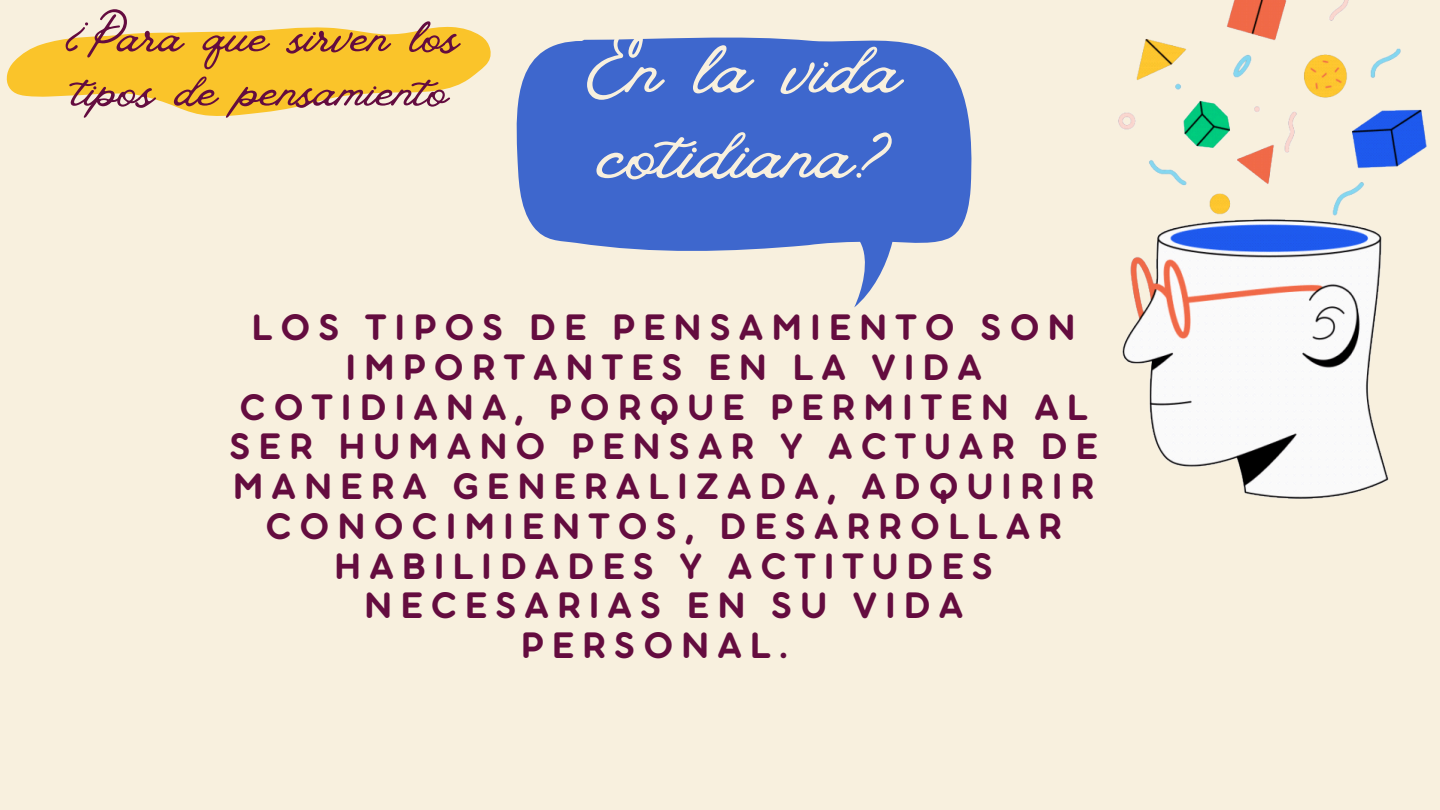
<style>
.page{position:relative;width:1440px;height:810px;background:#f8f0de}
.page>*{position:absolute;margin:0;border:0;box-sizing:border-box;transform-origin:0 0}
.t1{font:95px/85.5px "Vintage Goods";color:#f8f0de}
.t2{font:60.5px/54.3px "Vintage Goods";color:#640c3f}
.t3{font:40px/39.8px "Aristotelica Pro Tx Bld";letter-spacing:.2em;color:#640c3f;text-align:center}
</style>
<div class="page">
<svg style="left:516px;top:37px;width:456px;height:270px;fill:#3e67cd"></svg>
<svg style="left:6px;top:26px;width:485px;height:90px"></svg>
<img style="left:1118px;top:0;width:309px;height:499px">
<h1 class="t2" style="left:62px;top:7px;width:399px">¿Para que sirven los tipos de pensamiento</h1>
<p class="t1" style="left:587px;top:22px;width:315px">En la vida cotidiana?</p>
<h2 class="t3" style="left:229px;top:311px;width:870px">LOS TIPOS DE PENSAMIENTO SON<br>IMPORTANTES EN LA VIDA<br>COTIDIANA, PORQUE PERMITEN AL<br>SER HUMANO PENSAR Y ACTUAR DE<br>MANERA GENERALIZADA, ADQUIRIR<br>CONOCIMIENTOS, DESARROLLAR<br>HABILIDADES Y ACTITUDES<br>NECESARIAS EN SU VIDA<br>PERSONAL.</h2>
</div>
